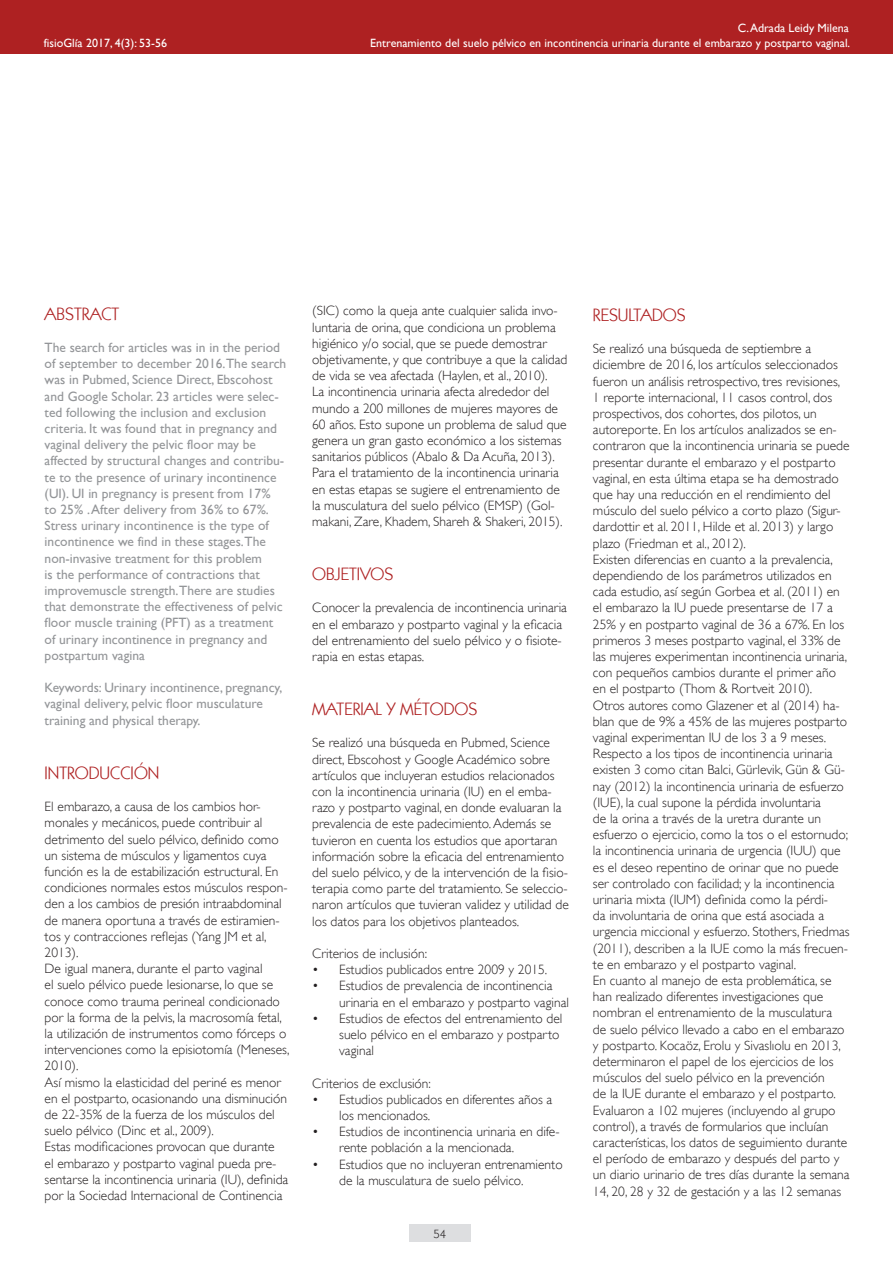
<style>
.page{position:relative;width:893px;height:1263px;background:#fff}
.page>*{position:absolute;margin:0;border:0;box-sizing:border-box;transform-origin:0 0}
.t1{font:18px "Kabel IT Cby BT";color:#ae2122}
.t2{font:300 13.5px/16.2px "Gill Sans";color:#231f20}
.t3{font:13.5px/16.2px "Gill Sans";color:#939598}
.t4{font:12px "Gill Sans";color:#fff}
.t5{font:12px "Kabel IT Cby BT";color:#231f20}
</style>
<div class="page">
<div style="left:409px;top:1224px;width:62px;height:18px;background:#dddee0"></div>
<div style="left:0;top:0;width:893px;height:53px;background:#ae2122"></div>
<p class="t4" style="left:738px;top:21px;width:113px">C. Adrada Leidy Milena</p>
<p class="t4" style="left:44px;top:36px;width:125px">fisioGlía 2017, 4(3): 53-56</p>
<p class="t4" style="left:370px;top:36px;width:481px">Entrenamiento del suelo pélvico en incontinencia urinaria durante el embarazo y postparto vaginal.</p>
<p class="t1" style="left:45px;top:302px;width:76px">ABSTRACT</p>
<p class="t3" style="left:45px;top:339px;width:243px">The search for articles was in in the period of september to december 2016.The search was in Pubmed, Science Direct, Ebscohost and Google Scholar. 23 articles were selec&shy;ted following the inclusion and exclusion criteria. It was found that in pregnancy and vaginal delivery the pelvic floor may be affected by structural changes and contribu&shy;te to the presence of urinary incontinence (UI). UI in pregnancy is present from 17%<br>to 25% . After delivery from 36% to 67%.<br>Stress urinary incontinence is the type of incontinence we find in these stages.The non-invasive treatment for this problem<br>is the performance of contractions that improvemuscle strength.There are studies that demonstrate the effectiveness of pelvic floor muscle training (PFT) as a treatment of urinary incontinence in pregnancy and postpartum vagina</p>
<p class="t3" style="left:45px;top:679px;width:239px">Keywords: Urinary incontinence, pregnancy, vaginal delivery, pelvic floor musculature training and physical therapy.</p>
<p class="t1" style="left:45px;top:761px;width:116px">INTRODUCCIÓN</p>
<p class="t2" style="left:45px;top:798px;width:244px">El embarazo, a causa de los cambios hor&shy;monales y mecánicos, puede contribuir al detrimento del suelo pélvico, definido como un sistema de músculos y ligamentos cuya función es la de estabilización estructural. En condiciones normales estos músculos respon&shy;den a los cambios de presión intraabdominal de manera oportuna a través de estiramien&shy;tos y contracciones reflejas (Yang JM et al, 2013).</p>
<p class="t2" style="left:45px;top:960px;width:246px">De igual manera, durante el parto vaginal<br>el suelo pélvico puede lesionarse, lo que se conoce como trauma perineal condicionado por la forma de la pelvis, la macrosomía fetal, la utilización de instrumentos como fórceps o intervenciones como la episiotomía (Meneses, 2010).</p>
<p class="t2" style="left:45px;top:1074px;width:244px">Así mismo la elasticidad del periné es menor en el postparto, ocasionando una disminución de 22-35% de la fuerza de los músculos del suelo pélvico (Dinc et al., 2009).</p>
<p class="t2" style="left:45px;top:1139px;width:245px">Estas modificaciones provocan que durante<br>el embarazo y postparto vaginal pueda pre&shy;sentarse la incontinencia urinaria (IU), definida por la Sociedad Internacional de Continencia</p>
<p class="t2" style="left:312px;top:303px;width:257px">(SIC) como la queja ante cualquier salida invo&shy;luntaria de orina, que condiciona un problema higiénico y/o social, que se puede demostrar objetivamente, y que contribuye a que la calidad de vida se vea afectada (Haylen, et al., 2010).</p>
<p class="t2" style="left:312px;top:384px;width:256px">La incontinencia urinaria afecta alrededor del mundo a 200 millones de mujeres mayores de 60 años. Esto supone un problema de salud que genera un gran gasto económico a los sistemas sanitarios públicos (Abalo &amp; Da Acuña, 2013).</p>
<p class="t2" style="left:312px;top:465px;width:252px">Para el tratamiento de la incontinencia urinaria en estas etapas se sugiere el entrenamiento de la musculatura del suelo pélvico (EMSP) (Gol&shy;makani, Zare, Khadem, Shareh &amp; Shakeri, 2015).</p>
<p class="t1" style="left:312px;top:563px;width:83px">OBJETIVOS</p>
<p class="t2" style="left:312px;top:600px;width:256px">Conocer la prevalencia de incontinencia urinaria en el embarazo y postparto vaginal y la eficacia del entrenamiento del suelo pélvico y o fisiote&shy;rapia en estas etapas.</p>
<p class="t1" style="left:312px;top:698px;width:167px">MATERIAL Y MÉTODOS</p>
<p class="t2" style="left:312px;top:735px;width:258px">Se realizó una búsqueda en Pubmed, Science direct, Ebscohost y Google Académico sobre artículos que incluyeran estudios relacionados con la incontinencia urinaria (IU) en el emba&shy;razo y postparto vaginal, en donde evaluaran la prevalencia de este padecimiento. Además se tuvieron en cuenta los estudios que aportaran información sobre la eficacia del entrenamiento del suelo pélvico, y de la intervención de la fisio&shy;terapia como parte del tratamiento. Se seleccio&shy;naron artículos que tuvieran validez y utilidad de los datos para los objetivos planteados.</p>
<p class="t2" style="left:312px;top:945px;width:116px">Criterios de inclusión:</p>
<p class="t2" style="left:312px;top:961px;width:237px">• Estudios publicados entre 2009 y 2015.</p>
<p class="t2" style="left:339px;top:978px;width:231px;text-indent:-27px">• Estudios de prevalencia de incontinencia urinaria en el embarazo y postparto vaginal</p>
<p class="t2" style="left:339px;top:1010px;width:225px;text-indent:-27px">• Estudios de efectos del entrenamiento del suelo pélvico en el embarazo y postparto vaginal</p>
<p class="t2" style="left:312px;top:1075px;width:120px">Criterios de exclusión:</p>
<p class="t2" style="left:339px;top:1091px;width:215px;text-indent:-27px">• Estudios publicados en diferentes años a los mencionados.</p>
<p class="t2" style="left:339px;top:1123px;width:222px;text-indent:-27px">• Estudios de incontinencia urinaria en dife&shy;rente población a la mencionada.</p>
<p class="t2" style="left:339px;top:1156px;width:225px;text-indent:-27px">• Estudios que no incluyeran entrenamiento de la musculatura de suelo pélvico.</p>
<p class="t5" style="left:433px;top:1226px;width:14px">54</p>
<p class="t1" style="left:593px;top:303px;width:94px">RESULTADOS</p>
<p class="t2" style="left:593px;top:340px;width:258px">Se realizó una búsqueda de septiembre a diciembre de 2016, los artículos seleccionados fueron un análisis retrospectivo, tres revisiones, 1 reporte internacional, 11 casos control, dos prospectivos, dos cohortes, dos pilotos, un autoreporte. En los artículos analizados se en&shy;contraron que la incontinencia urinaria se puede presentar durante el embarazo y el postparto vaginal, en esta última etapa se ha demostrado que hay una reducción en el rendimiento del músculo del suelo pélvico a corto plazo (Sigur&shy;dardottir et al. 2011, Hilde et al. 2013) y largo plazo (Friedman et al., 2012).</p>
<p class="t2" style="left:593px;top:551px;width:256px">Existen diferencias en cuanto a la prevalencia, dependiendo de los parámetros utilizados en cada estudio, así según Gorbea et al. (2011) en el embarazo la IU puede presentarse de 17 a 25% y en postparto vaginal de 36 a 67%. En los primeros 3 meses postparto vaginal, el 33% de las mujeres experimentan incontinencia urinaria, con pequeños cambios durante el primer año en el postparto (Thom &amp; Rortveit 2010).</p>
<p class="t2" style="left:593px;top:697px;width:256px">Otros autores como Glazener et al (2014) ha&shy;blan que de 9% a 45% de las mujeres postparto vaginal experimentan IU de los 3 a 9 meses.</p>
<p class="t2" style="left:593px;top:745px;width:258px">Respecto a los tipos de incontinencia urinaria existen 3 como citan Balci, Gürlevik, Gün &amp; Gü&shy;nay (2012) la incontinencia urinaria de esfuerzo (IUE), la cual supone la pérdida involuntaria<br>de la orina a través de la uretra durante un esfuerzo o ejercicio, como la tos o el estornudo; la incontinencia urinaria de urgencia (IUU) que es el deseo repentino de orinar que no puede ser controlado con facilidad; y la incontinencia urinaria mixta (IUM) definida como la pérdi-<br>da involuntaria de orina que está asociada a urgencia miccional y esfuerzo. Stothers, Friedmas (2011), describen a la IUE como la más frecuen&shy;te en embarazo y el postparto vaginal.</p>
<p class="t2" style="left:593px;top:972px;width:258px">En cuanto al manejo de esta problemática, se han realizado diferentes investigaciones que nombran el entrenamiento de la musculatura<br>de suelo pélvico llevado a cabo en el embarazo y postparto. Kocaöz, Erolu y Sivaslıolu en 2013, determinaron el papel de los ejercicios de los músculos del suelo pélvico en la prevención<br>de la IUE durante el embarazo y el postparto.<br>Evaluaron a 102 mujeres (incluyendo al grupo control), a través de formularios que incluían características, los datos de seguimiento durante el período de embarazo y después del parto y un diario urinario de tres días durante la semana 14, 20, 28 y 32 de gestación y a las 12 semanas</p>
</div>
